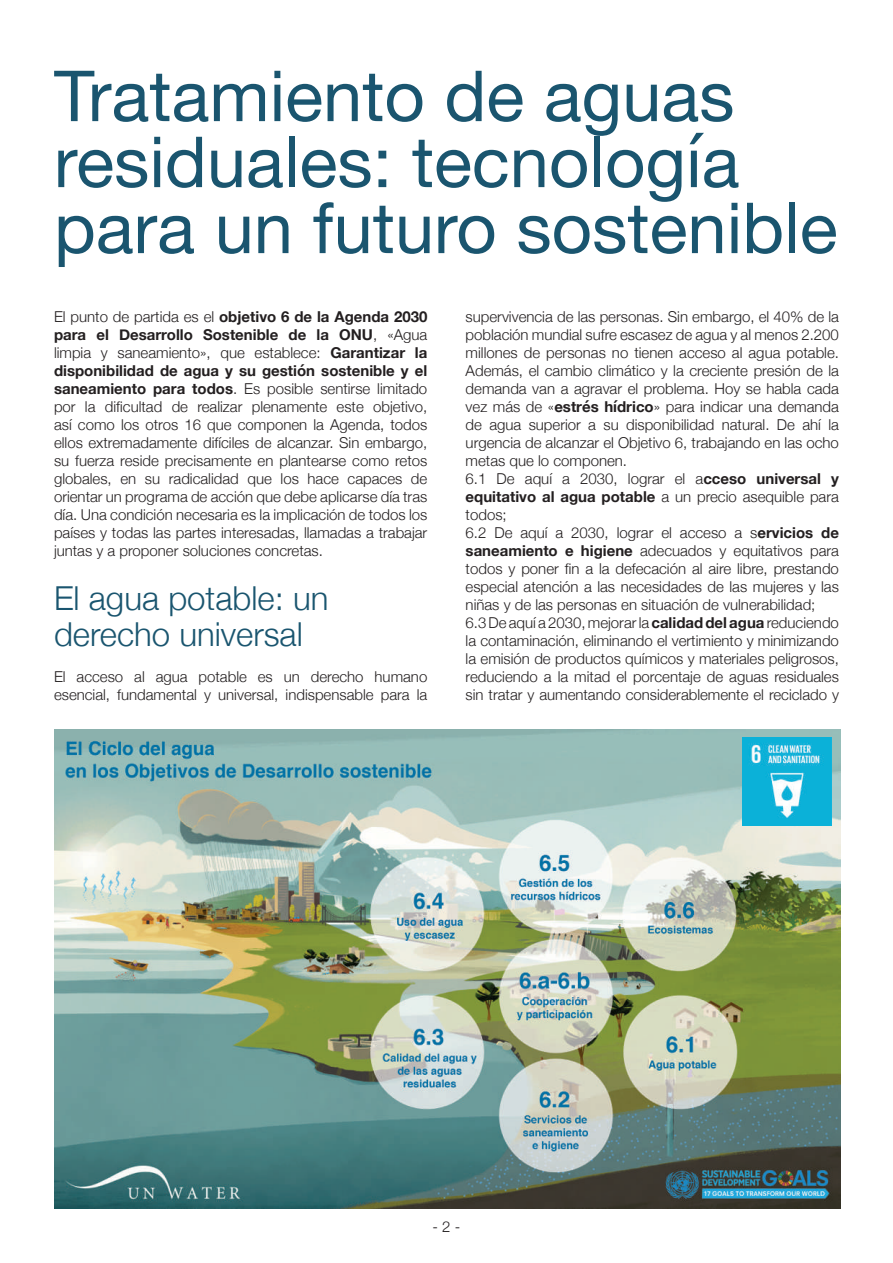
<style>
.page{position:relative;width:893px;height:1263px;background:#fff}
.page>*{position:absolute;margin:0;border:0;box-sizing:border-box;transform-origin:0 0}
.t1{font:70.5px/66px "Helvetica Neue";color:#1a556f}
.t2{font:300 33px/36px "Helvetica Neue";color:#1a556f}
.t3{font:300 15px/18px "Helvetica Neue";color:#231f20}
.s1{font-weight:700}
</style>
<div class="page">
<img style="left:54px;top:729px;width:786px;height:479px">
<img style="left:743px;top:737px;width:88px;height:88px">
<h1 class="t1" style="left:54px;top:67px;width:785px">Tratamiento de aguas residuales: tecnología para un futuro sostenible</h1>
<p class="t3" style="left:54px;top:307px;width:375px;text-align:justify">El punto de partida es el <span class="s1">objetivo 6 de la Agenda 2030 para el Desarrollo Sostenible de la ONU</span>, «Agua limpia y saneamiento», que establece: <span class="s1">Garantizar la disponibilidad de agua y su gestión sostenible y el saneamiento para todos</span>. Es posible sentirse limitado por la dificultad de realizar plenamente este objetivo, así como los otros 16 que componen la Agenda, todos ellos extremadamente difíciles de alcanzar. Sin embargo, su fuerza reside precisamente en plantearse como retos globales, en su radicalidad que los hace capaces de orientar un programa de acción que debe aplicarse día tras día. Una condición necesaria es la implicación de todos los países y todas las partes interesadas, llamadas a trabajar juntas y a proponer soluciones concretas.</p>
<h2 class="t2" style="left:54px;top:578px;width:276px">El agua potable: un derecho universal</h2>
<p class="t3" style="left:54px;top:667px;width:375px">El acceso al agua potable es un derecho humano esencial, fundamental y universal, indispensable para la</p>
<p class="t3" style="left:466px;top:307px;width:375px">supervivencia de las personas. Sin embargo, el 40% de la población mundial sufre escasez de agua y al menos 2.200 millones de personas no tienen acceso al agua potable.<br>Además, el cambio climático y la creciente presión de la demanda van a agravar el problema. Hoy se habla cada vez más de «<span class="s1">estrés hídrico</span>» para indicar una demanda de agua superior a su disponibilidad natural. De ahí la urgencia de alcanzar el Objetivo 6, trabajando en las ocho metas que lo componen.<br>6.1 De aquí a 2030, lograr el a<span class="s1">cceso universal y equitativo al agua potable</span> a un precio asequible para todos;<br>6.2 De aquí a 2030, lograr el acceso a s<span class="s1">ervicios de saneamiento e higiene</span> adecuados y equitativos para todos y poner fin a la defecación al aire libre, prestando especial atención a las necesidades de las mujeres y las niñas y de las personas en situación de vulnerabilidad; 6.3 De aquí a 2030, mejorar la <span class="s1">calidad del agua</span> reduciendo la contaminación, eliminando el vertimiento y minimizando la emisión de productos químicos y materiales peligrosos, reduciendo a la mitad el porcentaje de aguas residuales sin tratar y aumentando considerablemente el reciclado y</p>
<p class="t3" style="left:433px;top:1216px;width:29px">- 2 -</p>
</div>
